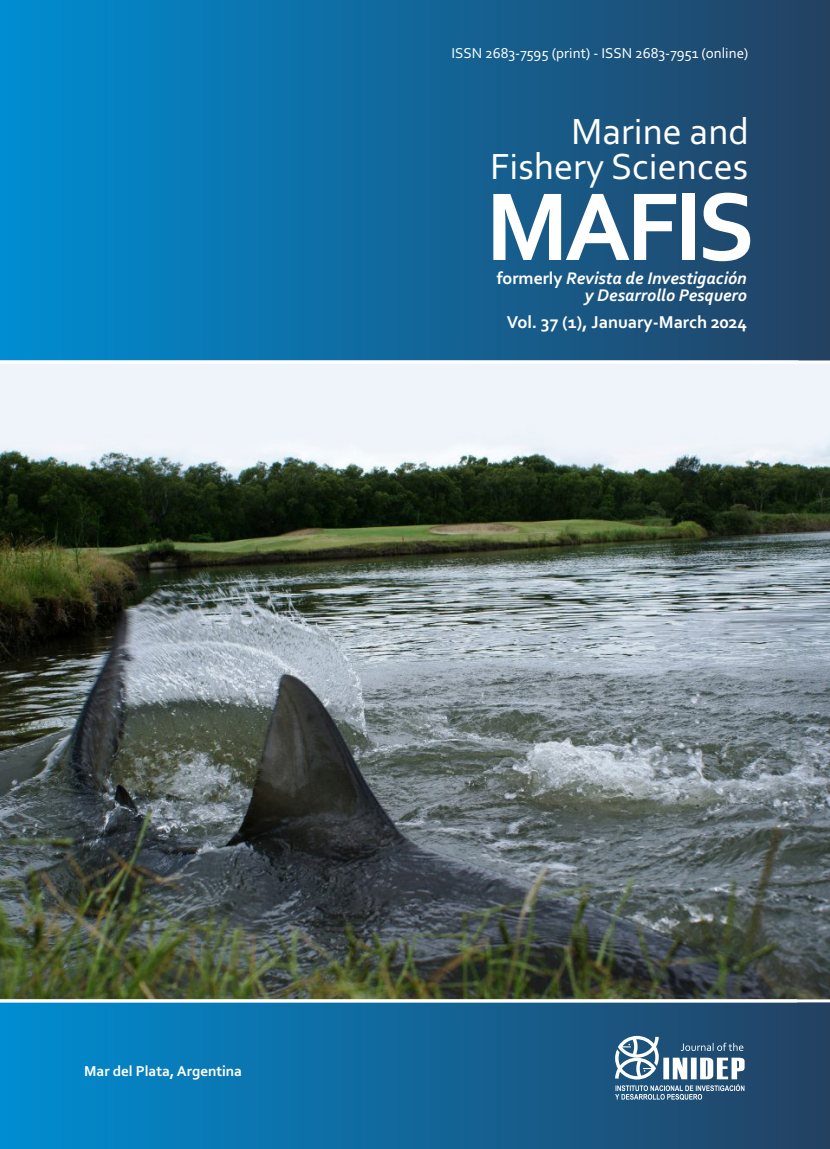
<style>
.page{position:relative;width:830px;height:1149px;background:#fff}
.page>*{position:absolute;margin:0;border:0;box-sizing:border-box;transform-origin:0 0}
.t1{font:700 101.1px "Corbel";letter-spacing:-.045em;color:#fff}
.t2{font:38.25px/35px "Corbel";color:#fff;text-align:right}
.t3{font:700 18px "Corbel";color:#fff}
.t4{font:italic 700 17.7px/16.8px "Corbel";color:#fff;text-align:right}
.t5{font:15px "Corbel";color:#fff}
.t6{font:700 15px "Corbel";color:#fff}
.s1{font-style:normal}
</style>
<div class="page">
<div style="left:0;top:0;width:829px;height:1148px;background:linear-gradient(to right,#018dd2,#244162)"></div>
<svg style="left:614px;top:1035px;width:130px;height:64px"></svg>
<img style="left:0;top:363px;width:829px;height:636px">
<hr style="left:0;top:360px;width:829px;height:3px;background:#fff">
<hr style="left:0;top:999px;width:829px;height:3px;background:#fff">
<p class="t5" style="left:451px;top:47px;width:298px">ISSN 2683-7595 (print) - ISSN 2683-7951 (online)</p>
<h2 class="t2" style="left:490px;top:118px;width:260px">Marine and<br>Fishery Sciences</h2>
<h1 class="t1" style="left:485px;top:185px;width:272px">MAFIS</h1>
<p class="t4" style="left:496px;top:271px;width:251px"><span class="s1">formerly</span> Revista de Investigación y Desarrollo Pesquero</p>
<p class="t3" style="left:506px;top:315px;width:241px">Vol. 37 (1), January-March 2024</p>
<p class="t6" style="left:84px;top:1064px;width:159px">Mar del Plata, Argentina</p>
</div>
